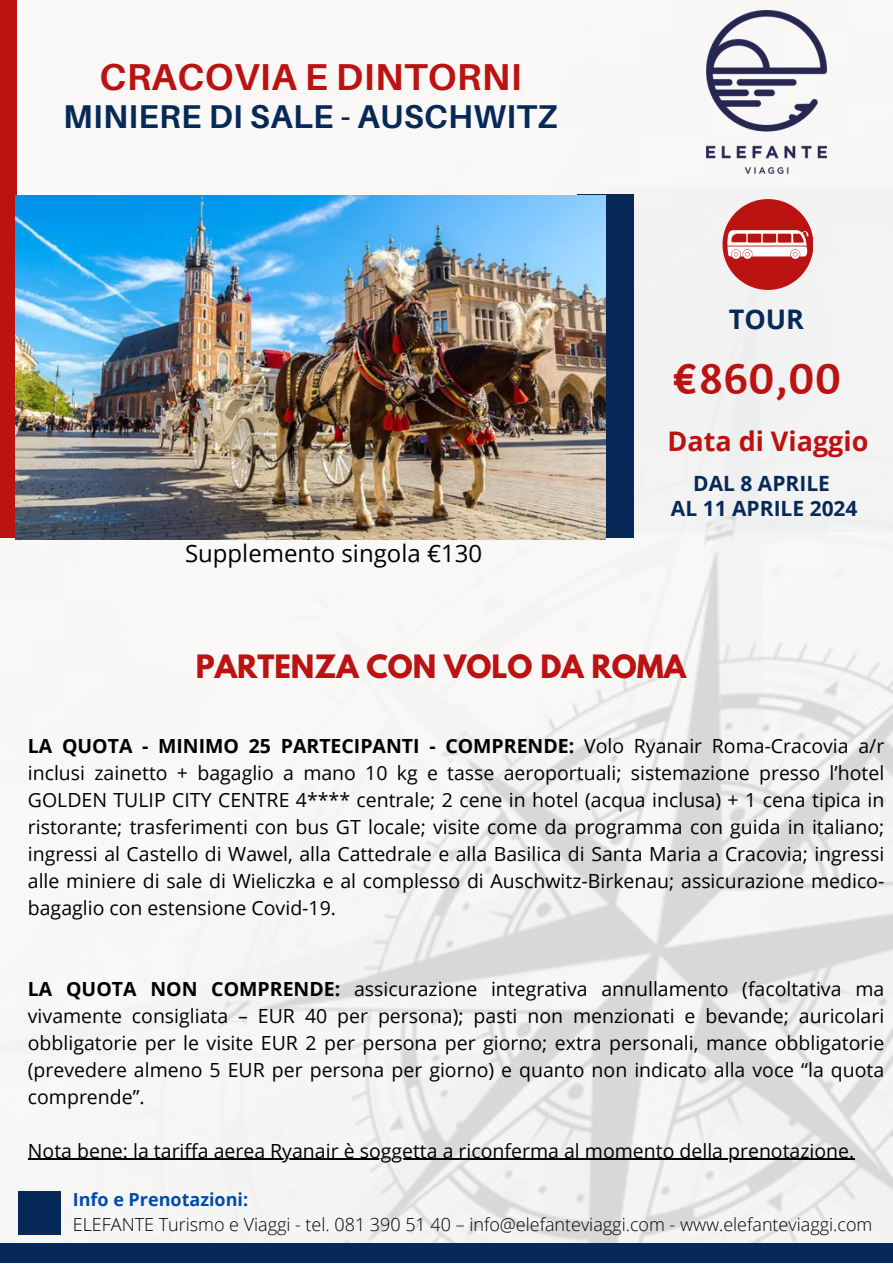
<style>
.page{position:relative;width:893px;height:1264px;background:#fff}
.page>*{position:absolute;margin:0;border:0;box-sizing:border-box;transform-origin:0 0}
.t1{font:47.25px "Amaranth";color:#bb1212}
.t2{font:700 37.5px "Aileron";letter-spacing:.01em;color:#bb1212}
.t3{font:700 33px "Aileron";letter-spacing:.01em;color:#072957}
.t4{font:700 28.5px "League Spartan";color:#bb1212}
.t5{font:700 27px "Open Sans";color:#bb1212}
.t6{font:700 27px "Open Sans";color:#072957}
.t7{font:24px "Open Sans";color:#000}
.t8{font:700 21px "Open Sans";color:#072957}
.t9{font:19.5px/27px "Open Sans";color:#000;text-align:justify}
.t10{font:300 18px "Open Sans";color:#000}
.t11{font:700 18px "Open Sans";color:#004aad}
.s1{font-weight:700}
</style>
<div class="page">
<img style="left:0;top:58px;width:892px;height:1184px">
<div style="left:607px;top:188px;width:285px;height:343px;background:#f2f2f2"></div>
<div style="left:577px;top:194px;width:57px;height:344px;background:#072957"></div>
<div style="left:722px;top:199px;width:91px;height:91px;background:#bb1212;border-radius:50%"></div>
<div style="left:0;top:0;width:17px;height:538px;background:#bb1212"></div>
<div style="left:18px;top:1190px;width:42px;height:44px;background:#072957"></div>
<div style="left:0;top:1242px;width:892px;height:20px;background:#072957"></div>
<svg style="left:727px;top:230px;width:81px;height:29px"></svg>
<img style="left:15px;top:195px;width:591px;height:344px">
<img style="left:706px;top:10px;width:120px;height:163px">
<hr style="left:28px;top:1158px;width:826px;height:1px;background:#000">
<p class="t2" style="left:99px;top:54px;width:424px">CRACOVIA E DINTORNI</p>
<p class="t3" style="left:63px;top:96px;width:496px">MINIERE DI SALE - AUSCHWITZ</p>
<p class="t7" style="left:185px;top:536px;width:299px">Supplemento singola €130</p>
<p class="t6" style="left:728px;top:300px;width:77px">TOUR</p>
<p class="t1" style="left:672px;top:348px;width:170px">€860,00</p>
<p class="t5" style="left:667px;top:422px;width:202px">Data di Viaggio</p>
<p class="t8" style="left:693px;top:469px;width:138px">DAL 8 APRILE</p>
<p class="t8" style="left:671px;top:493px;width:188px">AL 11 APRILE 2024</p>
<p class="t4" style="left:196px;top:652px;width:492px">PARTENZA CON VOLO DA ROMA</p>
<p class="t9" style="left:28px;top:731px;width:857px"><span class="s1">LA QUOTA - MINIMO 25 PARTECIPANTI - COMPRENDE:</span> Volo Ryanair Roma-Cracovia a/r inclusi zainetto + bagaglio a mano 10 kg e tasse aeroportuali; sistemazione presso l’hotel GOLDEN TULIP CITY CENTRE 4**** centrale; 2 cene in hotel (acqua inclusa) + 1 cena tipica in ristorante; trasferimenti con bus GT locale; visite come da programma con guida in italiano; ingressi al Castello di Wawel, alla Cattedrale e alla Basilica di Santa Maria a Cracovia; ingressi alle miniere di sale di Wieliczka e al complesso di Auschwitz-Birkenau; assicurazione medico&shy;bagaglio con estensione Covid-19.</p>
<p class="t9" style="left:28px;top:974px;width:857px"><span class="s1">LA QUOTA NON COMPRENDE:</span> assicurazione integrativa annullamento (facoltativa ma vivamente consigliata – EUR 40 per persona); pasti non menzionati e bevande; auricolari obbligatorie per le visite EUR 2 per persona per giorno; extra personali, mance obbligatorie (prevedere almeno 5 EUR per persona per giorno) e quanto non indicato alla voce “la quota comprende”.</p>
<p class="t9" style="left:28px;top:1136px;width:827px">Nota bene: la tariffa aerea Ryanair è soggetta a riconferma al momento della prenotazione.</p>
<p class="t11" style="left:73px;top:1186px;width:177px">Info e Prenotazioni:</p>
<p class="t10" style="left:73px;top:1211px;width:801px">ELEFANTE Turismo e Viaggi - tel. 081 390 51 40 – info@elefanteviaggi.com - www.elefanteviaggi.com</p>
</div>
